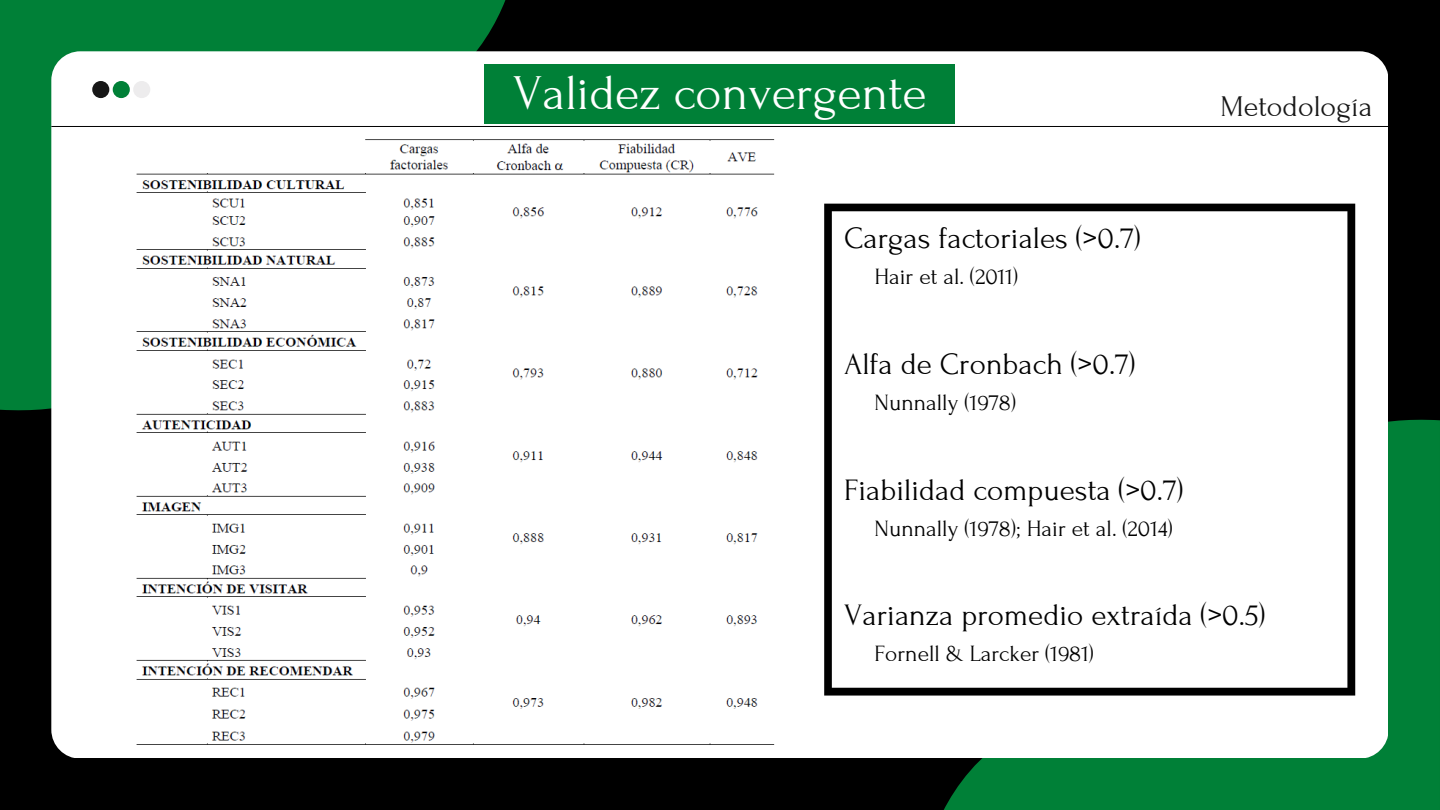
<style>
.page{position:relative;width:1440px;height:810px;background:#000}
.page>*{position:absolute;margin:0;border:0;box-sizing:border-box;transform-origin:0 0}
.t1{font:50px "Forum";color:#fff}
.t2{font:31.1px "Forum";color:#000}
.t3{font:30px "Forum";color:#171717}
.t4{font:23.3px "Forum";color:#000}
</style>
<div class="page">
<div style="left:0;top:0;width:505px;height:411px;background:#008037"></div>
<div style="left:944px;top:419px;width:496px;height:391px;background:#008037"></div>
<div style="left:51px;top:51px;width:1337px;height:707px;background:#fff"></div>
<hr style="left:52px;top:126px;width:1336px;height:1px;background:#000">
<div style="left:133px;top:81px;width:17px;height:17px;background:#edeced;border-radius:50%"></div>
<div style="left:113px;top:81px;width:17px;height:17px;background:#008037;border-radius:50%"></div>
<div style="left:92px;top:81px;width:17px;height:17px;background:#171717;border-radius:50%"></div>
<div style="left:485px;top:64px;width:470px;height:60px;background:#008037"></div>
<div style="left:824px;top:204px;width:531px;height:492px;background:#fff"></div>
<img style="left:131px;top:132px;width:649px;height:617px">
<h1 class="t1" style="left:513px;top:66px;width:415px">Validez convergente</h1>
<p class="t3" style="left:1221px;top:91px;width:153px">Metodología</p>
<p class="t2" style="left:844px;top:222px;width:298px">Cargas factoriales (&gt;0.7)</p>
<p class="t4" style="left:874px;top:264px;width:145px">Hair et al. (2011)</p>
<p class="t2" style="left:844px;top:347px;width:293px">Alfa de Cronbach (&gt;0.7)</p>
<p class="t4" style="left:874px;top:390px;width:143px">Nunnally (1978)</p>
<p class="t2" style="left:844px;top:473px;width:341px">Fiabilidad compuesta (&gt;0.7)</p>
<p class="t4" style="left:874px;top:516px;width:300px">Nunnally (1978); Hair et al. (2014)</p>
<p class="t2" style="left:844px;top:599px;width:423px">Varianza promedio extraída (&gt;0.5)</p>
<p class="t4" style="left:874px;top:642px;width:221px">Fornell &amp; Larcker (1981)</p>
</div>
